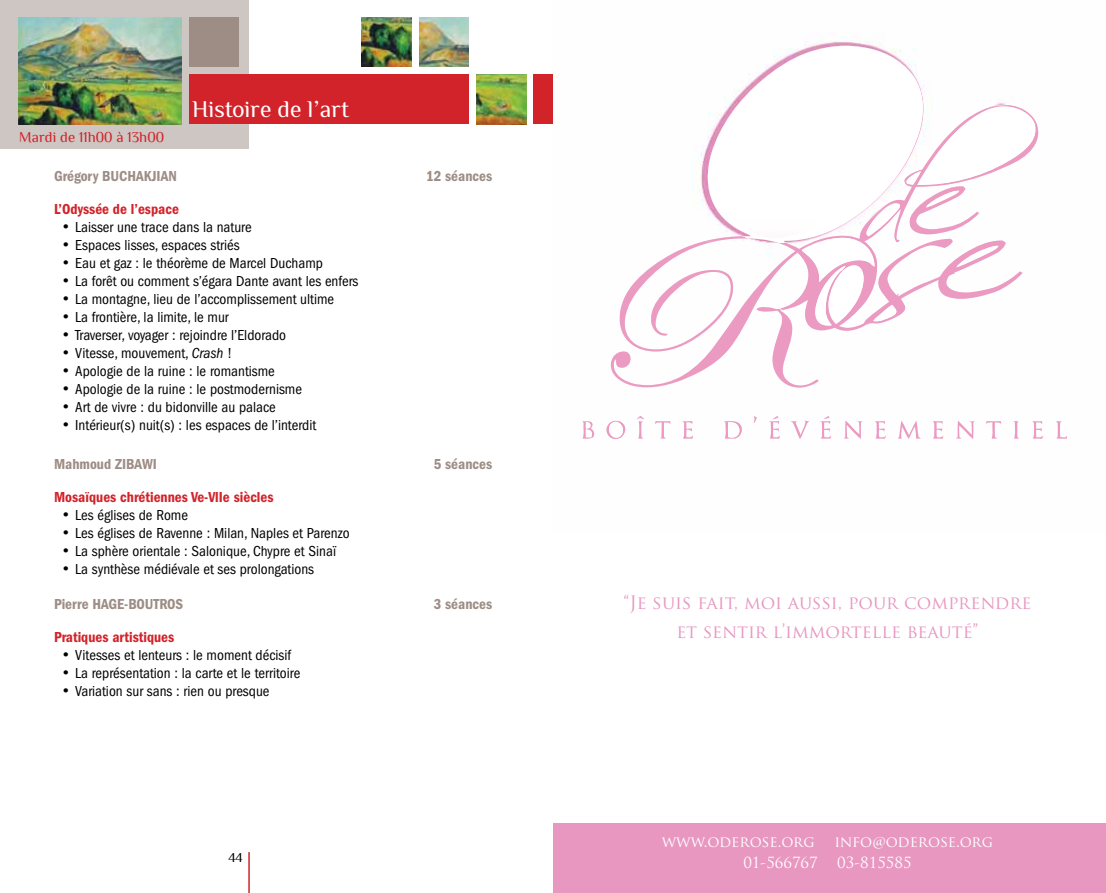
<style>
.page{position:relative;width:1106px;height:893px;background:#fff}
.page>*{position:absolute;margin:0;border:0;box-sizing:border-box;transform-origin:0 0}
.t1{font:24px "Philosopher";color:#fff}
.t2{font:18px/28.5px "Trajan Pro";color:#e897c1;text-align:center}
.t3{font:condensed 15px "Franklin Gothic";color:#000}
.t4{font:600 condensed 15px "Franklin Gothic";color:#9d8d85}
.t5{font:600 condensed 15px "Franklin Gothic";color:#d2232a}
.t6{font:15px "Trajan Pro";color:#fff}
.t7{font:15px "Philosopher";color:#d2232a}
.t8{font:13.5px "Philosopher";color:#000}
.s1{font-style:italic}
</style>
<div class="page">
<div style="left:0;top:0;width:249px;height:149px;background:#cec6c2"></div>
<div style="left:189px;top:74px;width:280px;height:50px;background:#d2232a"></div>
<div style="left:534px;top:74px;width:19px;height:50px;background:#d2232a"></div>
<hr style="left:248px;top:852px;width:2px;height:41px;background:#d2232a">
<img style="left:476px;top:74px;width:50px;height:50px">
<img style="left:419px;top:17px;width:50px;height:50px">
<img style="left:361px;top:17px;width:50px;height:50px">
<div style="left:189px;top:17px;width:50px;height:50px;background:#9d8d85"></div>
<img style="left:18px;top:17px;width:164px;height:107px">
<div style="left:553px;top:823px;width:553px;height:70px;background:#e897c1"></div>
<img style="left:582px;top:41px;width:485px;height:398px">
<img style="left:609px;top:53px;width:413px;height:334px">
<img style="left:917px;top:106px;width:119px;height:79px">
<img style="left:905px;top:171px;width:16px;height:14px">
<img style="left:926px;top:191px;width:33px;height:17px">
<img style="left:866px;top:203px;width:35px;height:33px">
<img style="left:802px;top:238px;width:72px;height:44px">
<img style="left:956px;top:246px;width:42px;height:21px">
<img style="left:827px;top:265px;width:36px;height:59px">
<img style="left:815px;top:266px;width:30px;height:60px">
<img style="left:873px;top:305px;width:23px;height:16px">
<img style="left:606px;top:422px;width:17px;height:16px">
<img style="left:728px;top:422px;width:12px;height:16px">
<svg style="left:586px;top:422px;width:6px;height:15px"></svg>
<p class="t7" style="left:19px;top:129px;width:147px">Mardi de 11h00 à 13h00</p>
<h1 class="t1" style="left:192px;top:96px;width:159px">Histoire de l’art</h1>
<p class="t4" style="left:54px;top:168px;width:124px">Grégory BUCHAKJIAN</p>
<p class="t4" style="left:426px;top:168px;width:68px">12 séances</p>
<p class="t5" style="left:54px;top:201px;width:126px">L’Odyssée de l’espace</p>
<p class="t3" style="left:63px;top:219px;width:191px">• Laisser une trace dans la nature</p>
<p class="t3" style="left:63px;top:237px;width:179px">• Espaces lisses, espaces striés</p>
<p class="t3" style="left:63px;top:255px;width:262px">• Eau et gaz : le théorème de Marcel Duchamp</p>
<p class="t3" style="left:63px;top:273px;width:297px">• La forêt ou comment s’égara Dante avant les enfers</p>
<p class="t3" style="left:63px;top:291px;width:273px">• La montagne, lieu de l’accomplissement ultime</p>
<p class="t3" style="left:63px;top:309px;width:168px">• La frontière, la limite, le mur</p>
<p class="t3" style="left:63px;top:327px;width:225px">• Traverser, voyager : rejoindre l’Eldorado</p>
<p class="t3" style="left:63px;top:345px;width:171px">• Vitesse, mouvement, <span class="s1">Crash</span> !</p>
<p class="t3" style="left:63px;top:363px;width:214px">• Apologie de la ruine : le romantisme</p>
<p class="t3" style="left:63px;top:381px;width:241px">• Apologie de la ruine : le postmodernisme</p>
<p class="t3" style="left:63px;top:399px;width:215px">• Art de vivre : du bidonville au palace</p>
<p class="t3" style="left:63px;top:417px;width:255px">• Intérieur(s) nuit(s) : les espaces de l’interdit</p>
<p class="t4" style="left:54px;top:456px;width:104px">Mahmoud ZIBAWI</p>
<p class="t4" style="left:433px;top:456px;width:60px">5 séances</p>
<p class="t5" style="left:54px;top:489px;width:221px">Mosaïques chrétiennes Ve-VlIe siècles</p>
<p class="t3" style="left:63px;top:507px;width:127px">• Les églises de Rome</p>
<p class="t3" style="left:63px;top:525px;width:288px">• Les églises de Ravenne : Milan, Naples et Parenzo</p>
<p class="t3" style="left:63px;top:543px;width:275px">• La sphère orientale : Salonique, Chypre et Sinaï</p>
<p class="t3" style="left:63px;top:561px;width:253px">• La synthèse médiévale et ses prolongations</p>
<p class="t4" style="left:54px;top:595px;width:131px">Pierre HAGE-BOUTROS</p>
<p class="t4" style="left:433px;top:595px;width:60px">3 séances</p>
<p class="t5" style="left:54px;top:628px;width:122px">Pratiques artistiques</p>
<p class="t3" style="left:63px;top:646px;width:230px">• Vitesses et lenteurs : le moment décisif</p>
<p class="t3" style="left:63px;top:664px;width:239px">• La représentation : la carte et le territoire</p>
<p class="t3" style="left:63px;top:682px;width:208px">• Variation sur sans : rien ou presque</p>
<p class="t8" style="left:228px;top:850px;width:16px">44</p>
<p class="t2" style="left:623px;top:588px;width:409px">“JE SUIS FAIT, MOI AUSSI, POUR COMPRENDRE<br>ET SENTIR L’IMMORTELLE BEAUTÉ”</p>
<p class="t6" style="left:661px;top:832px;width:155px">WWW.ODEROSE.ORG</p>
<p class="t6" style="left:834px;top:832px;width:160px">INFO@ODEROSE.ORG</p>
<p class="t6" style="left:743px;top:853px;width:76px">01-566767</p>
<p class="t6" style="left:837px;top:853px;width:76px">03-815585</p>
</div>
